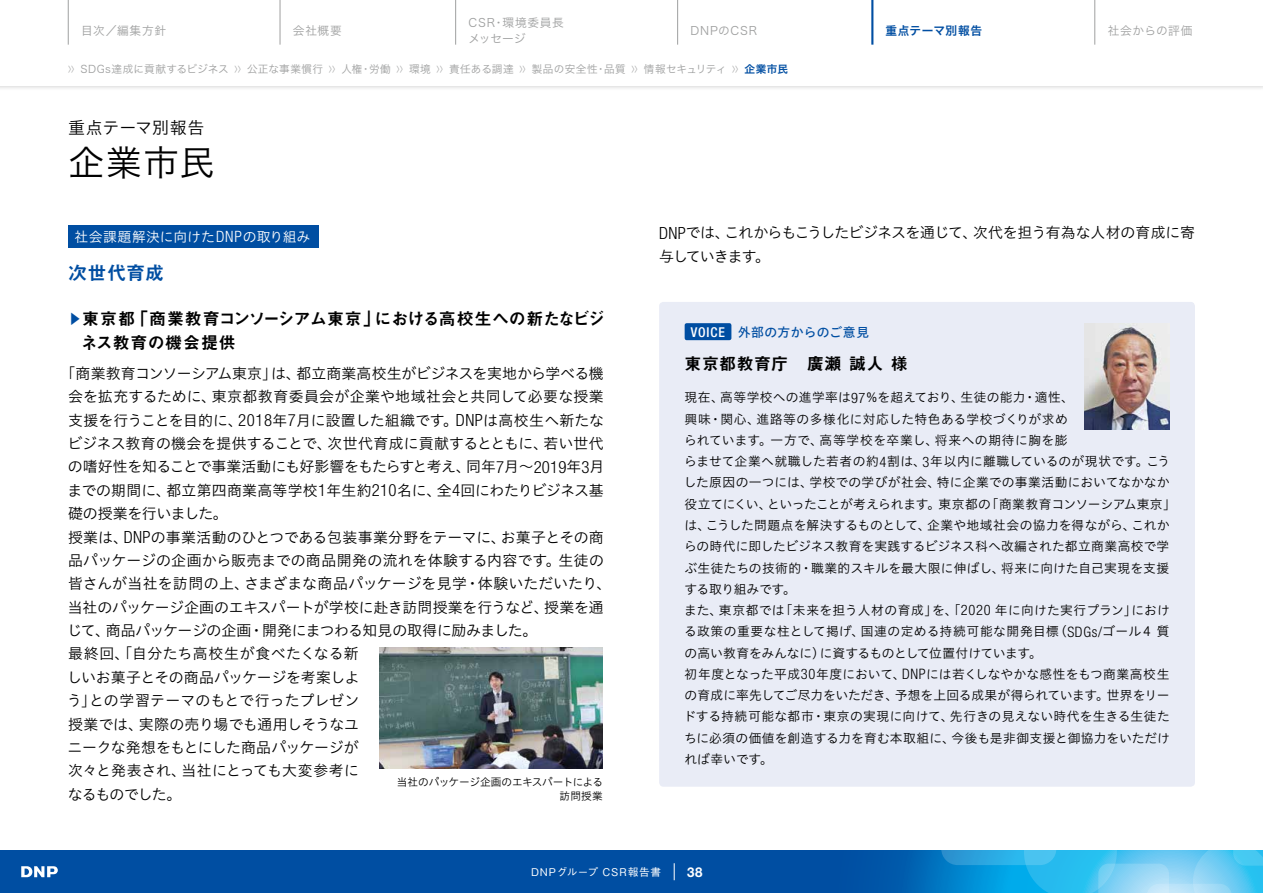
<style>
.page{position:relative;width:1263px;height:893px;background:#fff}
.page>*{position:absolute;margin:0;border:0;box-sizing:border-box;transform-origin:0 0}
.t1{font:36.15px "Hiragino UD Sans Std N W3";color:#000}
.t2{font:19.2px "Midashi Go Pr 6 MB31";letter-spacing:.01em;color:#004ea2}
.t3{font:16.95px/23.4px "Midashi Go Pr 6 MB31";letter-spacing:.01em;color:#000}
.t4{font:16.95px "Hiragino UD Sans Std N W3";letter-spacing:.01em;color:#000}
.t5{font:14.85px/23.4px "Hiragino UD Sans Std N W3";letter-spacing:-.005em;color:#000}
.t6{font:14.85px/23.4px "Hiragino UD Sans Std N W3";letter-spacing:-.045em;color:#000}
.t7{font:13.8px "Hiragino UD Sans Std N W3";letter-spacing:.005em;color:#fff}
.t8{font:700 13.5px "Helvetica Neue LT Std";color:#fff}
.t9{font:12.75px/21.3px "Hiragino UD Sans Std N W3";letter-spacing:.015em;color:#000}
.t10{font:12.75px "Hiragino UD Sans Std N W5";letter-spacing:.04em;color:#004ea2}
.t11{font:11.7px/15.9px "Hira Kaku Pro W3";letter-spacing:.06em;color:#9fa0a0}
.t12{font:11.7px "Hira Kaku Pro W6";letter-spacing:.055em;color:#004ea2}
.t13{font:10.65px "Hira Kaku Pro W3";letter-spacing:.025em;color:#9fa0a0}
.t14{font:10.65px/13.8px "Hiragino UD Sans Std N W3";letter-spacing:-.015em;color:#000;text-align:right}
.t15{font:500 10.65px "Gothic BBB Pr 6";letter-spacing:.07em;color:#fff}
.s1{font-size:7.5px}
.s2{font-family:"Hira Kaku Pro W6";color:#004ea2}
.s3{font-family:"Helvetica Neue LT Std";font-weight:300;font-stretch:condensed;font-size:15.6px}
.s4{font-size:13.65px;color:#004ea2}
.s5{font-family:"Helvetica Neue LT Std";font-weight:300;font-stretch:condensed;font-size:16.8px}
.s6{font-family:"Helvetica Neue LT Std";font-weight:500;font-stretch:condensed;font-size:13.5px;color:#fff}
.s7{font-family:"Helvetica Neue LT Std";font-weight:300;font-stretch:condensed;font-size:14.4px}
</style>
<div class="page">
<div style="left:0;top:850px;width:1263px;height:43px;background:#004ea2"></div>
<svg style="left:941px;top:850px;width:322px;height:43px;background:#49bdec"></svg>
<div style="left:0;top:0;width:1263px;height:91px;background:#000;opacity:.15"></div>
<div style="left:0;top:0;width:1263px;height:85px;background:#fff"></div>
<svg style="left:21px;top:866px;width:37px;height:11px"></svg>
<svg style="left:674px;top:863px;width:1px;height:17px"></svg>
<hr style="left:68px;top:0;width:1px;height:45px;background:#9fa0a0">
<hr style="left:280px;top:0;width:1px;height:45px;background:#9fa0a0">
<hr style="left:677px;top:0;width:1px;height:45px;background:#9fa0a0">
<hr style="left:871px;top:0;width:2px;height:45px;background:#004ea2">
<hr style="left:1094px;top:0;width:1px;height:45px;background:#9fa0a0">
<hr style="left:455px;top:0;width:1px;height:45px;background:#9fa0a0">
<div style="left:659px;top:302px;width:536px;height:485px;background:#e9ecf6;border-radius:4px"></div>
<div style="left:685px;top:323px;width:46px;height:17px;background:#004ea2;border-radius:2px"></div>
<img style="left:1084px;top:324px;width:86px;height:106px">
<div style="left:68px;top:225px;width:251px;height:23px;background:#004ea2"></div>
<img style="left:380px;top:647px;width:223px;height:122px">
<p class="t11" style="left:469px;top:14px;width:97px">CSR・環境委員長メッセージ</p>
<p class="t11" style="left:81px;top:22px;width:86px">目次／編集方針</p>
<p class="t11" style="left:293px;top:22px;width:50px">会社概要</p>
<p class="t11" style="left:691px;top:22px;width:68px">DNPのCSR</p>
<p class="t12" style="left:885px;top:20px;width:98px">重点テーマ別報告</p>
<p class="t11" style="left:1108px;top:22px;width:86px">社会からの評価</p>
<p class="t13" style="left:68px;top:59px;width:722px"><span class="s1">〉〉</span> SDGs達成に貢献するビジネス <span class="s1">〉〉</span> 公正な事業慣行 <span class="s1">〉〉</span> 人権・労働 <span class="s1">〉〉</span> 環境 <span class="s1">〉〉</span> 責任ある調達 <span class="s1">〉〉</span> 製品の安全性・品質 <span class="s1">〉〉</span> 情報セキュリティ <span class="s1">〉〉</span> <span class="s2">企業市民</span></p>
<h3 class="t4" style="left:68px;top:115px;width:138px">重点テーマ別報告</h3>
<h1 class="t1" style="left:68px;top:135px;width:148px">企業市民</h1>
<p class="t7" style="left:74px;top:226px;width:238px">社会課題解決に向けた<span class="s3">DNP</span>の取り組み</p>
<h2 class="t2" style="left:68px;top:258px;width:98px">次世代育成</h2>
<h3 class="t3" style="left:81px;top:307px;width:526px;text-indent:-13px"><span class="s4">▶</span>東京都「商業教育コンソーシアム東京」における高校生への新たなビジネス教育の機会提供</h3>
<p class="t5" style="left:67px;top:361px;width:546px;text-indent:-6px">「商業教育コンソーシアム東京」は、都立商業高校生がビジネスを実地から学べる機会を拡充するために、東京都教育委員会が企業や地域社会と共同して必要な授業支援を行うことを目的に、<span class="s5">2018</span>年<span class="s5">7</span>月に設置した組織です。<span class="s5">DNP</span>は高校生へ新たなビジネス教育の機会を提供することで、次世代育成に貢献するとともに、若い世代の嗜好性を知ることで事業活動にも好影響をもたらすと考え、同年<span class="s5">7</span>月～<span class="s5">2019</span>年<span class="s5">3</span>月までの期間に、都立第四商業高等学校<span class="s5">1</span>年生約<span class="s5">210</span>名に、全<span class="s5">4</span>回にわたりビジネス基礎の授業を行いました。<br>授業は、<span class="s5">DNP</span>の事業活動のひとつである包装事業分野をテーマに、お菓子とその商品パッケージの企画から販売までの商品開発の流れを体験する内容です。生徒の皆さんが当社を訪問の上、さまざまな商品パッケージを見学・体験いただいたり、当社のパッケージ企画のエキスパートが学校に赴き訪問授業を行うなど、授業を通じて、商品パッケージの企画・開発にまつわる知見の取得に励みました。<br>最終回、「自分たち高校生が食べたくなる新<br>しいお菓子とその商品パッケージを考案しよ<br>う」との学習テーマのもとで行ったプレゼン<br>授業では、実際の売り場でも通用しそうなユ<br>ニークな発想をもとにした商品パッケージが<br>次々と発表され、当社にとっても大変参考に<br>なるものでした。</p>
<p class="t14" style="left:397px;top:775px;width:208px">当社のパッケージ企画のエキスパートによる訪問授業</p>
<p class="t6" style="left:659px;top:220px;width:537px"><span class="s5">DNP</span>では、これからもこうしたビジネスを通じて、次代を担う有為な人材の育成に寄与していきます。</p>
<p class="t10" style="left:691px;top:322px;width:180px"><span class="s6">VOICE</span> 外部の方からのご意見</p>
<h3 class="t3" style="left:685px;top:351px;width:225px">東京都教育庁　廣瀬 誠人 様</h3>
<p class="t9" style="left:683px;top:386px;width:494px">現在、高等学校への進学率は<span class="s7">97</span>％を超えており、生徒の能力・適性、<br>興味・関心、進路等の多様化に対応した特色ある学校づくりが求め<br>られています。一方で、高等学校を卒業し、将来への期待に胸を膨<br>らませて企業へ就職した若者の約<span class="s7">4</span>割は、<span class="s7">3</span>年以内に離職しているのが現状です。こうした原因の一つには、学校での学びが社会、特に企業での事業活動においてなかなか役立てにくい、といったことが考えられます。東京都の「商業教育コンソーシアム東京」は、こうした問題点を解決するものとして、企業や地域社会の協力を得ながら、これからの時代に即したビジネス教育を実践するビジネス科へ改編された都立商業高校で学ぶ生徒たちの技術的・職業的スキルを最大限に伸ばし、将来に向けた自己実現を支援する取り組みです。<br>また、東京都では「未来を担う人材の育成」を、「<span class="s7">2020</span> 年に向けた実行プラン」における政策の重要な柱として掲げ、国連の定める持続可能な開発目標（<span class="s7">SDGs/</span>ゴール４質の高い教育をみんなに）に資するものとして位置付けています。<br>初年度となった平成<span class="s7">30</span>年度において、<span class="s7">DNP</span>には若くしなやかな感性をもつ商業高校生の育成に率先してご尽力をいただき、予想を上回る成果が得られています。世界をリードする持続可能な都市・東京の実現に向けて、先行きの見えない時代を生きる生徒たちに必須の価値を創造する力を育む本取組に、今後も是非御支援と御協力をいただければ幸いです。</p>
<p class="t15" style="left:531px;top:863px;width:132px">DNPグループ CSR報告書</p>
<p class="t8" style="left:687px;top:863px;width:17px">38</p>
</div>
